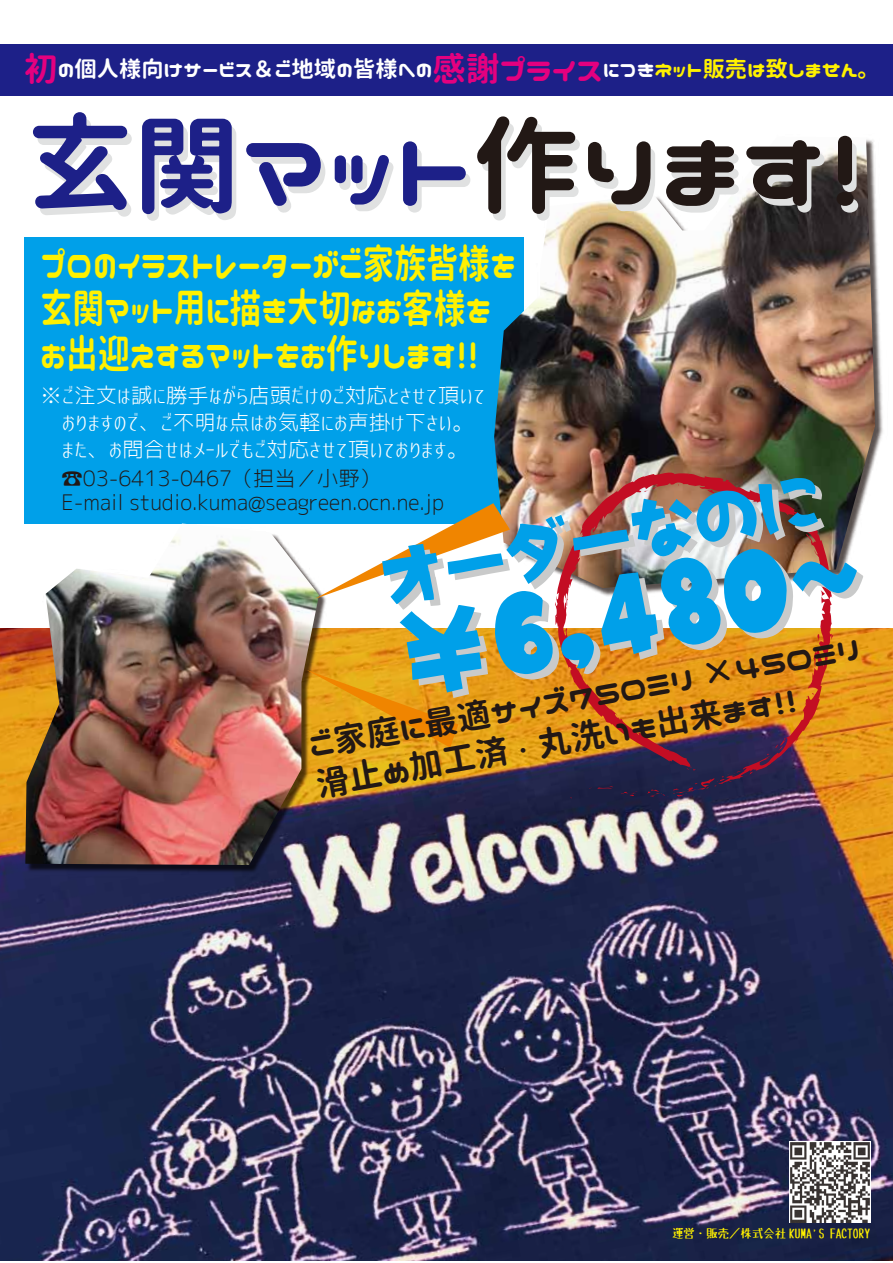
<style>
.page{position:relative;width:893px;height:1263px;background:#fff}
.page>*{position:absolute;margin:0;border:0;box-sizing:border-box;transform-origin:0 0}
.t1{font:106.5px "Nico Moji+";color:#1d2088}
.t2{font:95.85px "K Fhimaji KIDS";color:#00a0e9}
.t3{font:63.9px "K Fhimaji KIDS";color:#00a0e9}
.t4{font:39.9px/45px "Nico Moji+";color:#fff100;scale:.8 1}
.t5{font:33.45px/40.3px "Nico Moji+";color:#221815}
.t6{font:22.2px "Nico Moji+";color:#fff}
.t7{font:21.3px/27px "Koku Gothic Light";color:#fff}
.t8{font:21.3px/24px "Koku Gothic Light";color:#221815}
.t9{font:12.6px "Tanuki Permanent Marker";color:#fff100;scale:.91 1}
.s1{font-size:33.3px;color:#e4007f}
.s2{color:#fff100}
.s3{color:#e0e1e1}
</style>
<div class="page">
<div style="left:24px;top:237px;width:500px;height:286px;background:#00a0e9"></div>
<div style="left:0;top:44px;width:893px;height:52px;background:#1d2088"></div>
<img style="left:0;top:629px;width:893px;height:631px">
<img style="left:832px;top:189px;width:51px;height:409px">
<img style="left:494px;top:139px;width:381px;height:449px">
<img style="left:0;top:523px;width:349px;height:393px">
<img style="left:25px;top:523px;width:294px;height:342px">
<svg style="left:315px;top:503px;width:195px;height:96px"></svg>
<svg style="left:307px;top:670px;width:151px;height:77px;background:#e79e15"></svg>
<svg style="left:589px;top:786px;width:24px;height:3px"></svg>
<svg style="left:619px;top:791px;width:19px;height:5px"></svg>
<img style="left:555px;top:472px;width:277px;height:312px">
<svg style="left:789px;top:516px;width:9px;height:2px"></svg>
<svg style="left:767px;top:742px;width:16px;height:13px"></svg>
<svg style="left:806px;top:693px;width:9px;height:5px"></svg>
<svg style="left:816px;top:633px;width:4px;height:9px"></svg>
<svg style="left:646px;top:761px;width:110px;height:36px;background:#2c2247"></svg>
<img style="left:790px;top:1141px;width:80px;height:81px">
<p class="t6" style="left:24px;top:53px;width:857px"><span class="s1">初</span>の個人様向けサービス＆ご地域の皆様への<span class="s1">感謝プライス</span>につき<span class="s2">ネット販売は致しません。</span></p>
<h1 class="t1" style="left:27px;top:88px;width:843px">玄関マット<span class="s3">作ります！</span></h1>
<h3 class="t4" style="left:40px;top:239px;width:596px">プロのイラストレーターがご家族皆様を玄関マット用に描き大切なお客様をお出迎えするマットをお作りします！！</h3>
<p class="t7" style="left:40px;top:382px;width:446px">※ご注文は誠に勝手ながら店頭だけのご対応とさせて頂いて　おりますので、ご不明な点はお気軽にお声掛け下さい。　また、お問合せはメールでもご対応させて頂いております。</p>
<p class="t8" style="left:62px;top:466px;width:384px">☎03-6413-0467（担当／小野）<br>E-mail studio.kuma@seagreen.ocn.ne.jp</p>
<h3 class="t3" style="left:375px;top:550px;width:449px;rotate:-11deg">オーダーなのに</h3>
<h2 class="t2" style="left:387px;top:612px;width:473px;rotate:-11deg">￥6,480̃</h2>
<h3 class="t5" style="left:305px;top:723px;width:561px;rotate:-10deg">ご家庭に最適サイズ７５０ミリ ×４５０ミリ滑止め加工済・丸洗いも出来ます！！</h3>
<p class="t9" style="left:672px;top:1227px;width:219px">運営・販売／株式会社 KUMA’S FACTORY</p>
</div>
